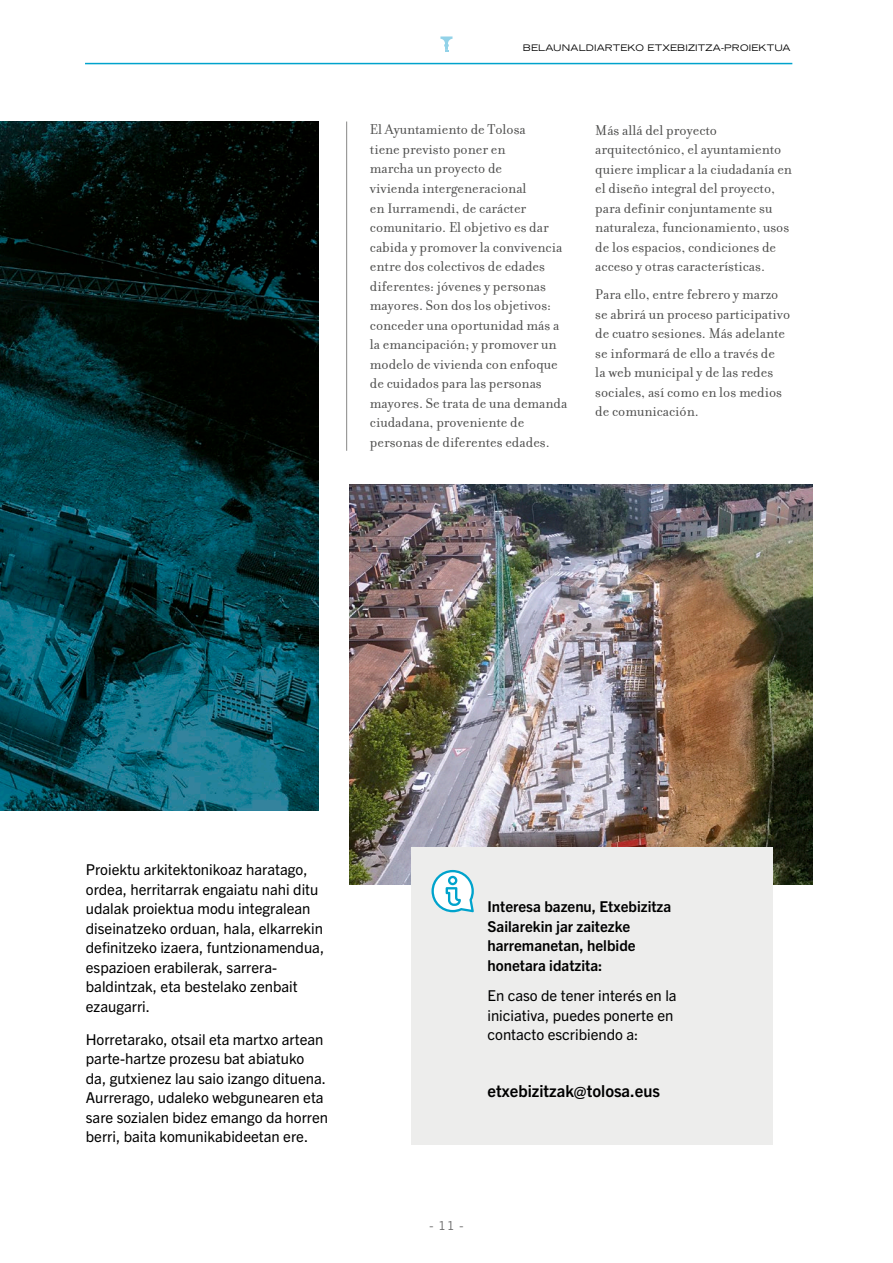
<style>
.page{position:relative;width:893px;height:1263px;background:#fff}
.page>*{position:absolute;margin:0;border:0;box-sizing:border-box;transform-origin:0 0}
.t1{font:700 16.5px "Trade Gothic Next LT Pro";color:#000}
.t2{font:15px/19.5px "Filosofia";color:#4a4a49}
.t3{font:15px/19.5px "Trade Gothic Next LT Pro";color:#000}
.t4{font:700 15px/19.5px "Trade Gothic Next LT Pro";color:#000}
.t5{font:expanded 12px "Trade Gothic LT Std";color:#6e6e6e}
.t6{font:expanded 9px "Trade Gothic LT Std";letter-spacing:.02em;color:#000}
</style>
<div class="page">
<svg style="left:440px;top:36px;width:12px;height:16px"></svg>
<hr style="left:85px;top:63px;width:707px;height:1px;background:#00a3cc">
<img style="left:0;top:122px;width:319px;height:688px">
<img style="left:349px;top:485px;width:464px;height:399px">
<hr style="left:346px;top:122px;width:1px;height:329px;background:#878786">
<div style="left:411px;top:847px;width:362px;height:297px;background:#ededec"></div>
<svg style="left:431px;top:870px;width:43px;height:42px"></svg>
<p class="t6" style="left:523px;top:42px;width:269px">BELAUNALDIARTEKO ETXEBIZITZA-PROIEKTUA</p>
<p class="t2" style="left:370px;top:120px;width:199px">El Ayuntamiento de Tolosa<br>tiene previsto poner en<br>marcha un proyecto de<br>vivienda intergeneracional<br>en Iurramendi, de carácter comunitario. El objetivo es dar cabida y promover la convivencia entre dos colectivos de edades diferentes: jóvenes y personas mayores. Son dos los objetivos: conceder una oportunidad más a la emancipación; y promover un modelo de vivienda con enfoque de cuidados para las personas mayores. Se trata de una demanda ciudadana, proveniente de personas de diferentes edades.</p>
<p class="t2" style="left:595px;top:120px;width:198px">Más allá del proyecto arquitectónico, el ayuntamiento quiere implicar a la ciudadanía en el diseño integral del proyecto, para definir conjuntamente su naturaleza, funcionamiento, usos de los espacios, condiciones de acceso y otras características.</p>
<p class="t2" style="left:595px;top:285px;width:196px">Para ello, entre febrero y marzo se abrirá un proceso participativo de cuatro sesiones. Más adelante se informará de ello a través de<br>la web municipal y de las redes sociales, así como en los medios de comunicación.</p>
<p class="t3" style="left:86px;top:859px;width:240px">Proiektu arkitektonikoaz haratago, ordea, herritarrak engaiatu nahi ditu udalak proiektua modu integralean diseinatzeko orduan, hala, elkarrekin definitzeko izaera, funtzionamendua, espazioen erabilerak, sarrera&shy;baldintzak, eta bestelako zenbait ezaugarri.</p>
<p class="t3" style="left:86px;top:1028px;width:244px">Horretarako, otsail eta martxo artean parte-hartze prozesu bat abiatuko da, gutxienez lau saio izango dituena.<br>Aurrerago, udaleko webgunearen eta sare sozialen bidez emango da horren berri, baita komunikabideetan ere.</p>
<p class="t4" style="left:487px;top:896px;width:185px">Interesa bazenu, Etxebizitza<br>Sailarekin jar zaitezke harremanetan, helbide honetara idatzita:</p>
<p class="t3" style="left:487px;top:985px;width:191px">En caso de tener interés en la iniciativa, puedes ponerte en contacto escribiendo a:</p>
<p class="t1" style="left:487px;top:1080px;width:174px">etxebizitzak@tolosa.eus</p>
<p class="t5" style="left:429px;top:1217px;width:35px">- 11 -</p>
</div>
